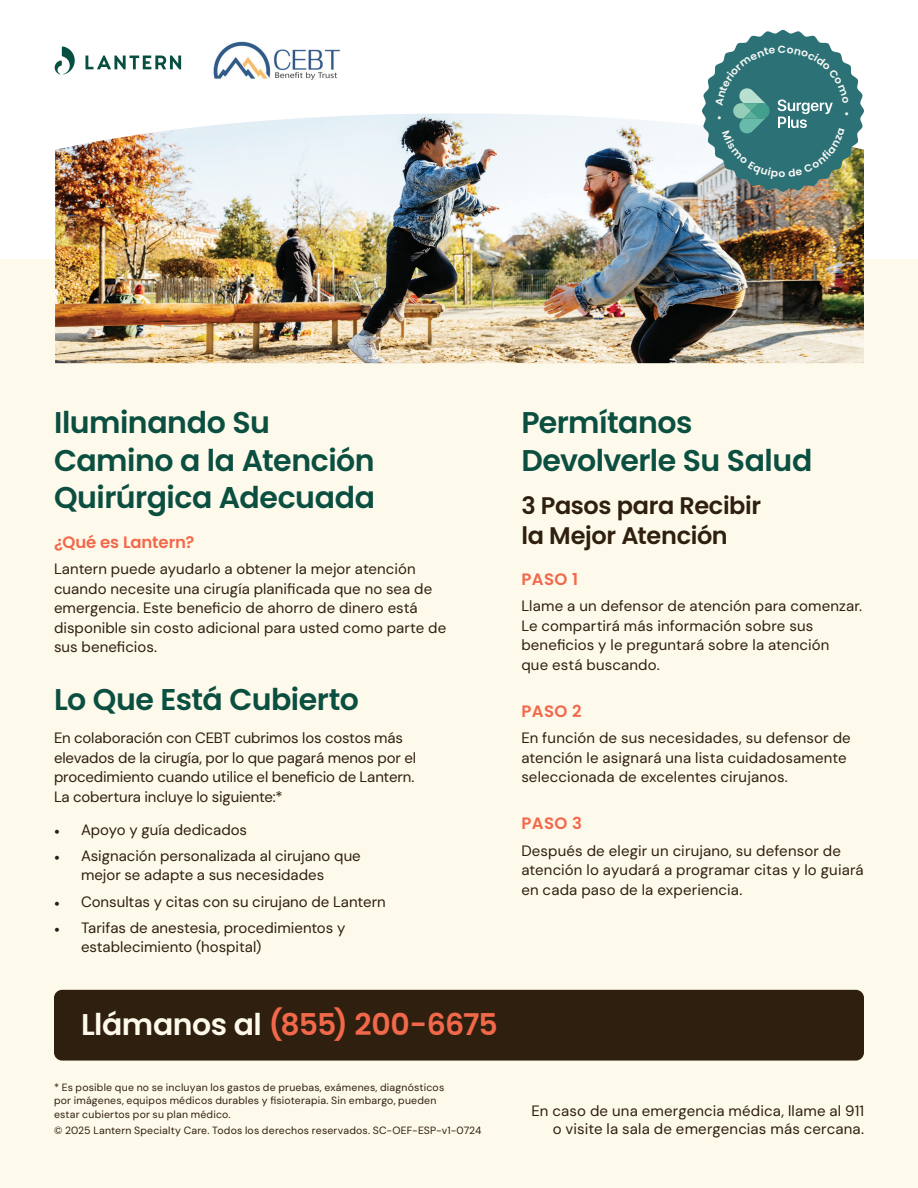
<style>
.page{position:relative;width:918px;height:1188px;background:#fff}
.page>*{position:absolute;margin:0;border:0;box-sizing:border-box;transform-origin:0 0}
.t1{font:600 30px/37.5px "Poppins";letter-spacing:-.015em;color:#0b4f41}
.t2{font:600 30px "Poppins";letter-spacing:-.015em;color:#f2684a}
.t3{font:600 24px/30px "Poppins";letter-spacing:-.015em;color:#2f1f0e}
.t4{font:600 16.5px "Poppins";letter-spacing:.01em;color:#f2684a}
.t5{font:15px/19.5px "DM Sans 18 pt";letter-spacing:.005em;color:#2f1f0e}
.t6{font:10.5px/13.5px "DM Sans 18 pt";letter-spacing:.02em;color:#2f1f0e}
.s1{font-family:"Minion Pro";color:#231f20}
.s2{color:#fdf9eb}
</style>
<div class="page">
<div style="left:0;top:260px;width:918px;height:928px;background:#fdf9eb"></div>
<img style="left:55px;top:113px;width:809px;height:250px">
<svg style="left:86px;top:56px;width:95px;height:13px"></svg>
<svg style="left:55px;top:46px;width:20px;height:29px"></svg>
<img style="left:213px;top:41px;width:127px;height:39px">
<div style="left:54px;top:990px;width:810px;height:71px;background:#2f1f0e;border-radius:8px"></div>
<svg style="left:702px;top:30px;width:162px;height:162px"></svg>
<p class="t1" style="left:54px;top:404px;width:323px">Iluminando Su<br>Camino a la Atención<br>Quirúrgica Adecuada</p>
<p class="t4" style="left:54px;top:533px;width:142px">¿Qué es Lantern?</p>
<p class="t5" style="left:54px;top:559px;width:394px">Lantern puede ayudarlo a obtener la mejor atención cuando necesite una cirugía planificada que no sea de emergencia. Este beneficio de ahorro de dinero está disponible sin costo adicional para usted como parte de sus beneficios.</p>
<p class="t1" style="left:54px;top:681px;width:307px">Lo Que Está Cubierto</p>
<p class="t5" style="left:54px;top:728px;width:364px">En colaboración con CEBT cubrimos los costos más elevados de la cirugía, por lo que pagará menos por el procedimiento cuando utilice el beneficio de Lantern.<br>La cobertura incluye lo siguiente:*</p>
<p class="t5" style="left:54px;top:819px;width:195px"><span class="s1">•</span> Apoyo y guía dedicados</p>
<p class="t5" style="left:81px;top:846px;width:281px;text-indent:-27px"><span class="s1">•</span> Asignación personalizada al cirujano que mejor se adapte a sus necesidades</p>
<p class="t5" style="left:54px;top:891px;width:333px"><span class="s1">•</span> Consultas y citas con su cirujano de Lantern</p>
<p class="t5" style="left:81px;top:918px;width:266px;text-indent:-27px"><span class="s1">•</span> Tarifas de anestesia, procedimientos y establecimiento (hospital)</p>
<p class="t2" style="left:81px;top:1007px;width:418px"><span class="s2">Llámanos al</span> (855) 200-6675</p>
<p class="t6" style="left:54px;top:1080px;width:392px">* Es posible que no se incluyan los gastos de pruebas, exámenes, diagnósticos por imágenes, equipos médicos durables y fisioterapia. Sin embargo, pueden estar cubiertos por su plan médico.</p>
<p class="t6" style="left:54px;top:1124px;width:429px">© 2025 Lantern Specialty Care. Todos los derechos reservados. SC-OEF-ESP-v1-0724</p>
<p class="t1" style="left:521px;top:404px;width:293px">Permítanos<br>Devolverle Su Salud</p>
<p class="t3" style="left:521px;top:491px;width:241px">3 Pasos para Recibir la Mejor Atención</p>
<p class="t4" style="left:521px;top:569px;width:58px">PASO 1</p>
<p class="t5" style="left:521px;top:596px;width:342px">Llame a un defensor de atención para comenzar.<br>Le compartirá más información sobre sus beneficios y le preguntará sobre la atención<br>que está buscando.</p>
<p class="t4" style="left:521px;top:701px;width:62px">PASO 2</p>
<p class="t5" style="left:521px;top:728px;width:331px">En función de sus necesidades, su defensor de atención le asignará una lista cuidadosamente seleccionada de excelentes cirujanos.</p>
<p class="t4" style="left:521px;top:814px;width:62px">PASO 3</p>
<p class="t5" style="left:521px;top:840px;width:344px">Después de elegir un cirujano, su defensor de atención lo ayudará a programar citas y lo guiará en cada paso de la experiencia.</p>
<p class="t5" style="left:532px;top:1102px;width:334px;line-height:18px;text-align:right">En caso de una emergencia médica, llame al 911 o visite la sala de emergencias más cercana.</p>
</div>
